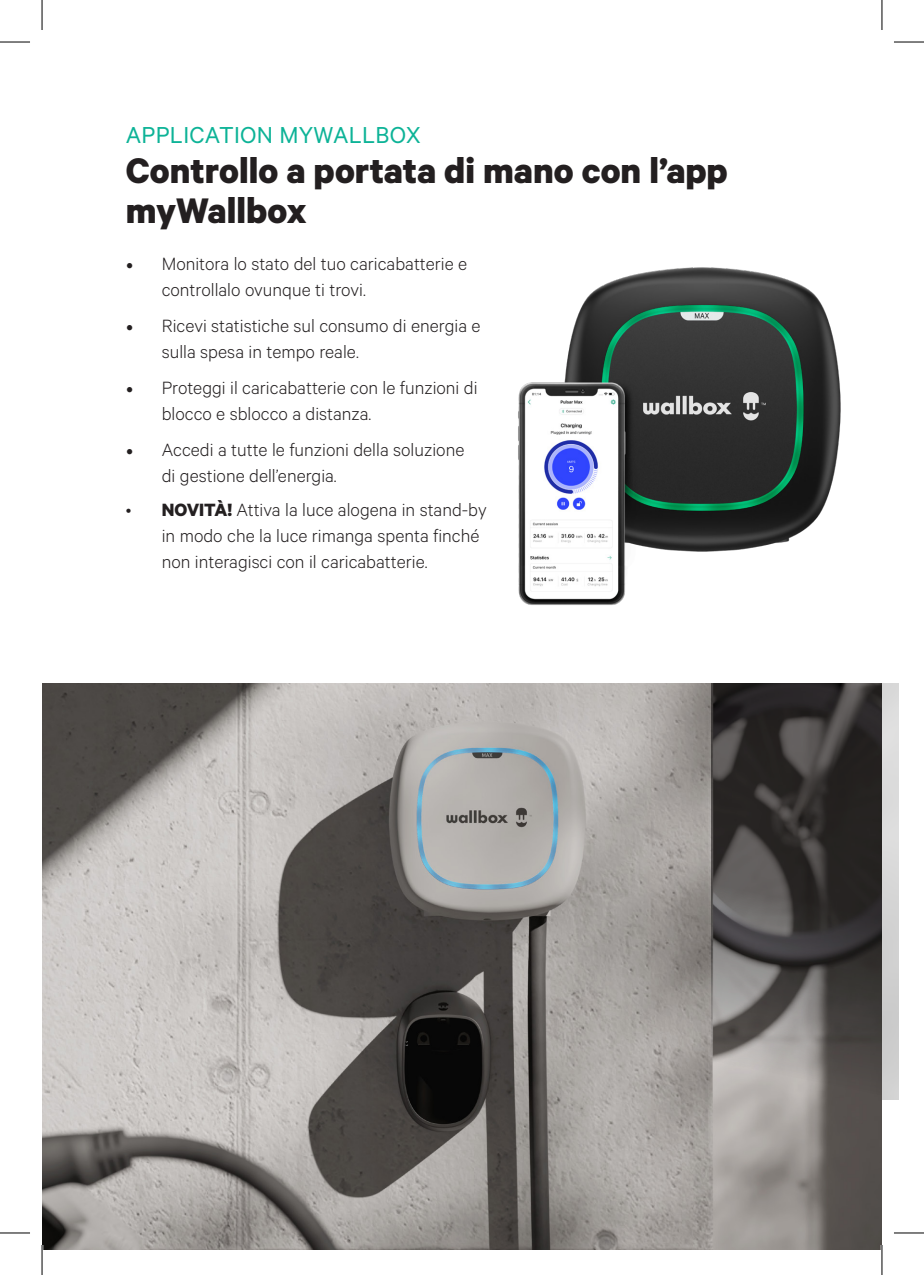
<style>
.page{position:relative;width:924px;height:1275px;background:#fff}
.page>*{position:absolute;margin:0;border:0;box-sizing:border-box;transform-origin:0 0}
.t1{font:700 40px/40px "Calibre";color:#231f20}
.t2{font:26px "Calibre";letter-spacing:.01em;color:#0db397}
.t3{font:300 20px/26px "Calibre";color:#231f20}
.s1{font-family:"Minion Pro";font-weight:400}
.s2{font-family:"Myriad Pro";font-weight:400}
.s3{font-weight:700}
</style>
<div class="page">
<img style="left:518px;top:267px;width:323px;height:338px">
<img style="left:881px;top:684px;width:17px;height:415px">
<img style="left:42px;top:684px;width:669px;height:566px">
<svg style="left:711px;top:684px;width:170px;height:566px;background:#5c5957"></svg>
<hr style="left:880px;top:1245px;width:2px;height:30px;background:#fff">
<hr style="left:0;top:42px;width:30px;height:1px;background:#000">
<hr style="left:893px;top:42px;width:30px;height:1px;background:#000">
<hr style="left:0;top:1232px;width:30px;height:1px;background:#000">
<hr style="left:893px;top:1232px;width:30px;height:1px;background:#000">
<hr style="left:42px;top:0;width:1px;height:30px;background:#000">
<hr style="left:42px;top:1245px;width:1px;height:30px;background:#000">
<hr style="left:881px;top:0;width:1px;height:30px;background:#000">
<hr style="left:881px;top:1245px;width:1px;height:30px;background:#000">
<p class="t2" style="left:126px;top:120px;width:296px">APPLICATION MYWALLBOX</p>
<p class="t1" style="left:126px;top:149px;width:603px">Controllo a portata di mano con l’app myWallbox</p>
<p class="t3" style="left:162px;top:250px;width:307px;text-indent:-36px"><span class="s1">•</span> Monitora lo stato del tuo caricabatterie e controllalo ovunque ti trovi.</p>
<p class="t3" style="left:162px;top:312px;width:320px;text-indent:-36px"><span class="s1">•</span> Ricevi statistiche sul consumo di energia e sulla spesa in tempo reale.</p>
<p class="t3" style="left:162px;top:374px;width:317px;text-indent:-36px"><span class="s1">•</span> Proteggi il caricabatterie con le funzioni di blocco e sblocco a distanza.</p>
<p class="t3" style="left:162px;top:436px;width:304px;text-indent:-36px"><span class="s1">•</span> Accedi a tutte le funzioni della soluzione di gestione dell’energia.</p>
<p class="t3" style="left:162px;top:496px;width:326px;text-indent:-36px"><span class="s2">•</span> <span class="s3">NOVITÀ!</span> Attiva la luce alogena in stand-by in modo che la luce rimanga spenta finché non interagisci con il caricabatterie.</p>
</div>
